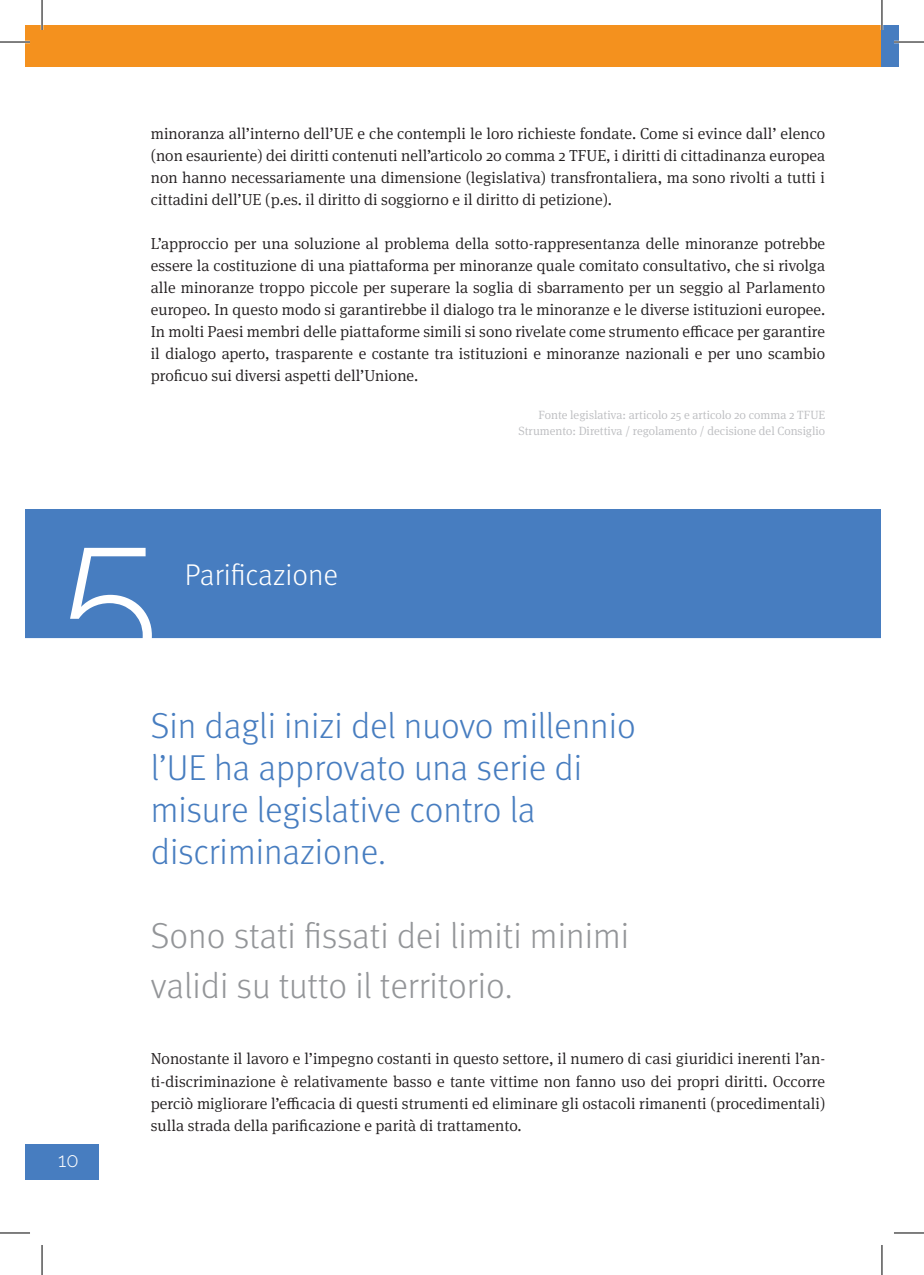
<style>
.page{position:relative;width:924px;height:1275px;background:#fff}
.page>*{position:absolute;margin:0;border:0;box-sizing:border-box;transform-origin:0 0}
.t1{font:300 180px "Raleway";color:#fff}
.t2{font:300 36px "Meta Pro";color:#477dc0}
.t3{font:300 36px "Meta Pro";color:#939598}
.t4{font:300 30px "Meta Pro";color:#fff}
.t5{font:300 20px "Raleway";color:#fff}
.t6{font:300 16px/22px "Meta Serif Pro";color:#231f20;text-align:justify}
.t7{font:300 12px "Meta Serif Pro";color:#bcbdc0}
</style>
<div class="page">
<div style="left:25px;top:1144px;width:73px;height:36px;background:#477dc0"></div>
<div style="left:25px;top:509px;width:856px;height:129px;background:#477dc0"></div>
<div style="left:25px;top:25px;width:873px;height:42px;background:#f4911e"></div>
<div style="left:881px;top:25px;width:17px;height:42px;background:#477dc0"></div>
<hr style="left:0;top:41px;width:30px;height:2px;background:#fff">
<hr style="left:893px;top:41px;width:30px;height:2px;background:#fff">
<hr style="left:41px;top:0;width:2px;height:30px;background:#fff">
<hr style="left:880px;top:0;width:2px;height:30px;background:#fff">
<hr style="left:0;top:42px;width:30px;height:1px;background:#000">
<hr style="left:893px;top:42px;width:30px;height:1px;background:#000">
<hr style="left:0;top:1232px;width:30px;height:1px;background:#000">
<hr style="left:893px;top:1232px;width:30px;height:1px;background:#000">
<hr style="left:42px;top:0;width:1px;height:30px;background:#000">
<hr style="left:42px;top:1245px;width:1px;height:30px;background:#000">
<hr style="left:881px;top:0;width:1px;height:30px;background:#000">
<hr style="left:881px;top:1245px;width:1px;height:30px;background:#000">
<p class="t6" style="left:151px;top:122px;width:675px">minoranza all’interno dell’UE e che contempli le loro richieste fondate. Come si evince dall’ elenco (non esauriente) dei diritti contenuti nell’articolo 20 comma 2 TFUE, i diritti di cittadinanza europea non hanno necessariamente una dimensione (legislativa) transfrontaliera, ma sono rivolti a tutti i cittadini dell’UE (p.es. il diritto di soggiorno e il diritto di petizione).</p>
<p class="t6" style="left:151px;top:232px;width:675px">L’approccio per una soluzione al problema della sotto-rappresentanza delle minoranze potrebbe essere la costituzione di una piattaforma per minoranze quale comitato consultativo, che si rivolga alle minoranze troppo piccole per superare la soglia di sbarramento per un seggio al Parlamento europeo. In questo modo si garantirebbe il dialogo tra le minoranze e le diverse istituzioni europee.<br>In molti Paesi membri delle piattaforme simili si sono rivelate come strumento efficace per garantire il dialogo aperto, trasparente e costante tra istituzioni e minoranze nazionali e per uno scambio proficuo sui diversi aspetti dell’Unione.</p>
<p class="t7" style="left:538px;top:406px;width:288px">Fonte legislativa: articolo 25 e articolo 20 comma 2 TFUE</p>
<p class="t7" style="left:518px;top:422px;width:308px">Strumento: Direttiva / regolamento / decisione del Consiglio</p>
<p class="t1" style="left:61px;top:482px;width:99px">5</p>
<p class="t4" style="left:185px;top:553px;width:155px">Parificazione</p>
<p class="t2" style="left:151px;top:700px;width:486px">Sin dagli inizi del nuovo millennio</p>
<p class="t2" style="left:151px;top:742px;width:432px">l’UE ha approvato una serie di</p>
<p class="t2" style="left:151px;top:784px;width:386px">misure legislative contro la</p>
<p class="t2" style="left:151px;top:826px;width:237px">discriminazione.</p>
<p class="t3" style="left:151px;top:910px;width:479px">Sono stati fissati dei limiti minimi</p>
<p class="t3" style="left:151px;top:960px;width:363px">validi su tutto il territorio.</p>
<p class="t5" style="left:58px;top:1148px;width:22px">10</p>
<p class="t6" style="left:151px;top:1047px;width:675px">Nonostante il lavoro e l’impegno costanti in questo settore, il numero di casi giuridici inerenti l’an&shy;ti-discriminazione è relativamente basso e tante vittime non fanno uso dei propri diritti. Occorre perciò migliorare l’efficacia di questi strumenti ed eliminare gli ostacoli rimanenti (procedimentali) sulla strada della parificazione e parità di trattamento.</p>
</div>
